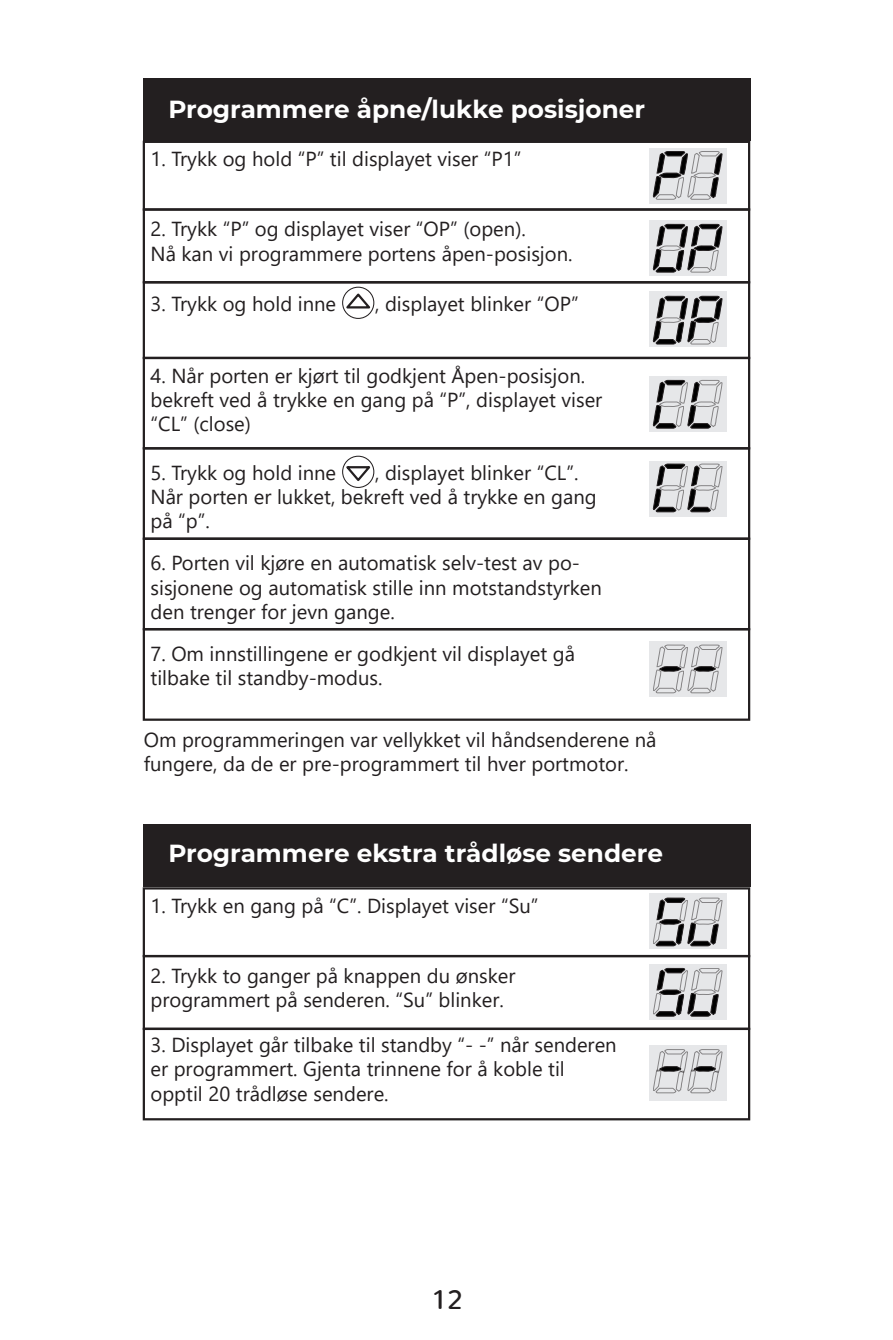
<style>
.page{position:relative;width:893px;height:1340px;background:#fff}
.page>*{position:absolute;margin:0;border:0;box-sizing:border-box;transform-origin:0 0}
.t1{font:500 27px "Nunito";color:#231f20}
.t2{font:700 24.75px "Montserrat";color:#fff}
.t3{font:20.25px/24.3px "Segoe UI";color:#231f20}
</style>
<div class="page">
<div style="left:649px;top:148px;width:78px;height:55px;background:#e6e7e9"></div>
<div style="left:649px;top:221px;width:78px;height:55px;background:#e6e7e9"></div>
<div style="left:649px;top:291px;width:78px;height:56px;background:#e6e7e9"></div>
<div style="left:649px;top:376px;width:78px;height:56px;background:#e6e7e9"></div>
<div style="left:649px;top:461px;width:78px;height:55px;background:#e6e7e9"></div>
<div style="left:649px;top:641px;width:78px;height:55px;background:#e6e7e9"></div>
<div style="left:143px;top:78px;width:607px;height:63px;background:#231f20"></div>
<div style="left:143px;top:141px;width:607px;height:70px;border:2px solid #231f20"></div>
<div style="left:143px;top:281px;width:607px;height:78px;border:2px solid #231f20"></div>
<div style="left:143px;top:208px;width:607px;height:75px;border:2px solid #231f20"></div>
<div style="left:143px;top:357px;width:607px;height:92px;border:2px solid #231f20"></div>
<div style="left:143px;top:447px;width:607px;height:93px;border:2px solid #231f20"></div>
<div style="left:143px;top:537px;width:607px;height:93px;border:2px solid #231f20"></div>
<div style="left:143px;top:628px;width:607px;height:92px;border:2px solid #231f20"></div>
<svg style="left:342px;top:291px;width:30px;height:19px"></svg>
<svg style="left:344px;top:464px;width:30px;height:19px"></svg>
<svg style="left:653px;top:151px;width:69px;height:49px"></svg>
<svg style="left:653px;top:224px;width:69px;height:48px"></svg>
<svg style="left:653px;top:296px;width:69px;height:48px"></svg>
<svg style="left:653px;top:380px;width:69px;height:48px"></svg>
<div style="left:342px;top:287px;width:32px;height:32px;border:1px solid #231f20;border-radius:50%"></div>
<div style="left:342px;top:455px;width:32px;height:33px;border:1px solid #231f20;border-radius:50%"></div>
<svg style="left:653px;top:463px;width:69px;height:49px"></svg>
<svg style="left:653px;top:644px;width:69px;height:49px"></svg>
<div style="left:649px;top:1044px;width:78px;height:56px;background:#e6e7e9"></div>
<div style="left:649px;top:964px;width:78px;height:56px;background:#e6e7e9"></div>
<div style="left:649px;top:893px;width:78px;height:55px;background:#e6e7e9"></div>
<div style="left:143px;top:824px;width:607px;height:63px;background:#231f20"></div>
<div style="left:143px;top:887px;width:607px;height:70px;border:2px solid #231f20"></div>
<div style="left:143px;top:1027px;width:607px;height:93px;border:2px solid #231f20"></div>
<div style="left:143px;top:954px;width:607px;height:75px;border:2px solid #231f20"></div>
<svg style="left:653px;top:897px;width:69px;height:49px"></svg>
<svg style="left:653px;top:968px;width:69px;height:48px"></svg>
<svg style="left:653px;top:1049px;width:69px;height:44px"></svg>
<p class="t2" style="left:168px;top:91px;width:478px">Programmere åpne/lukke posisjoner</p>
<p class="t3" style="left:151px;top:145px;width:372px">1. Trykk og hold “P” til displayet viser “P1”</p>
<p class="t3" style="left:151px;top:215px;width:423px">2. Trykk “P” og displayet viser “OP” (open).<br>Nå kan vi programmere portens åpen-posisjon.</p>
<p class="t3" style="left:151px;top:290px;width:187px">3. Trykk og hold inne</p>
<p class="t3" style="left:375px;top:290px;width:205px">, displayet blinker “OP”</p>
<p class="t3" style="left:151px;top:361px;width:453px">4. Når porten er kjørt til godkjent Åpen-posisjon. bekreft ved å trykke en gang på “P”, displayet viser “CL” (close)</p>
<p class="t3" style="left:151px;top:458px;width:448px;text-indent:225px">, displayet blinker “CL”.<br>Når porten er lukket, bekreft ved å trykke en gang på “p”.</p>
<p class="t3" style="left:151px;top:549px;width:453px">6. Porten vil kjøre en automatisk selv-test av po&shy;sisjonene og automatisk stille inn motstandstyrken den trenger for jevn gange.</p>
<p class="t3" style="left:151px;top:639px;width:426px">7. Om innstillingene er godkjent vil displayet gå tilbake til standby-modus.</p>
<p class="t3" style="left:151px;top:458px;width:187px">5. Trykk og hold inne</p>
<p class="t3" style="left:144px;top:726px;width:514px">Om programmeringen var vellykket vil håndsenderene nå fungere, da de er pre-programmert til hver portmotor.</p>
<p class="t2" style="left:168px;top:835px;width:496px">Programmere ekstra trådløse sendere</p>
<p class="t3" style="left:151px;top:891px;width:389px">1. Trykk en gang på “C”. Displayet viser “Su”</p>
<p class="t3" style="left:151px;top:961px;width:366px">2. Trykk to ganger på knappen du ønsker programmert på senderen. “Su” blinker.</p>
<p class="t3" style="left:151px;top:1030px;width:468px">3. Displayet går tilbake til standby “- -” når senderen er programmert. Gjenta trinnene for å koble til opptil 20 trådløse sendere.</p>
<h1 class="t1" style="left:432px;top:1275px;width:33px">12</h1>
</div>
